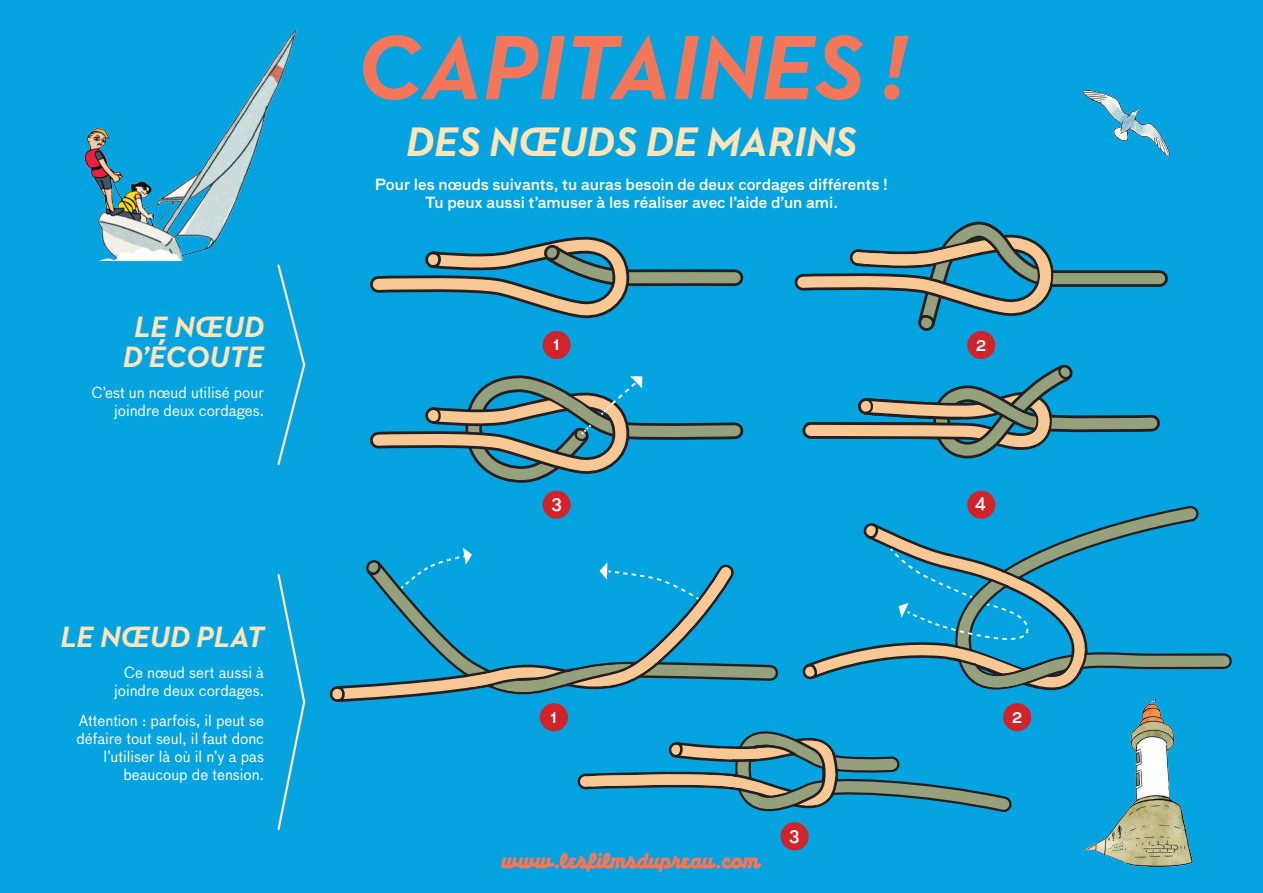
<style>
.page{position:relative;width:1263px;height:893px;background:#05a4e0}
.page>*{position:absolute;margin:0;border:0;box-sizing:border-box;transform-origin:0 0}
.t1{font:italic 700 93.15px "Neutraface 2 Text";color:#f3755a}
.t2{font:italic 700 42px "Neutraface 2 Text";color:#fee4b8}
.t3{font:italic 700 30px/30px "Neutraface 2 Text";color:#fee4b8;text-align:center}
.t4{font:500 18px "Bau";color:#fff}
.t5{font:15px/18px "Bau";color:#fff;text-align:right}
.t6{font:500 15px/18px "Bau";color:#fff;text-align:center}
</style>
<div class="page">
<svg style="left:968px;top:503px;width:264px;height:216px"></svg>
<svg style="left:277px;top:350px;width:29px;height:115px"></svg>
<svg style="left:277px;top:573px;width:29px;height:258px"></svg>
<svg style="left:742px;top:664px;width:37px;height:17px"></svg>
<svg style="left:329px;top:570px;width:232px;height:135px"></svg>
<svg style="left:335px;top:560px;width:51px;height:143px"></svg>
<svg style="left:802px;top:521px;width:307px;height:181px"></svg>
<svg style="left:804px;top:522px;width:77px;height:158px"></svg>
<svg style="left:501px;top:853px;width:261px;height:19px"></svg>
<svg style="left:370px;top:236px;width:374px;height:83px"></svg>
<div style="left:543px;top:331px;width:28px;height:28px;background:#d1232a;border-radius:50%"></div>
<svg style="left:370px;top:375px;width:374px;height:108px"></svg>
<div style="left:543px;top:491px;width:28px;height:28px;background:#d1232a;border-radius:50%"></div>
<div style="left:967px;top:331px;width:28px;height:28px;background:#d1232a;border-radius:50%"></div>
<div style="left:967px;top:491px;width:28px;height:28px;background:#d1232a;border-radius:50%"></div>
<svg style="left:794px;top:221px;width:374px;height:118px"></svg>
<svg style="left:802px;top:353px;width:358px;height:106px"></svg>
<svg style="left:400px;top:548px;width:336px;height:146px"></svg>
<svg style="left:889px;top:547px;width:199px;height:144px"></svg>
<svg style="left:577px;top:717px;width:445px;height:126px"></svg>
<img style="left:1074px;top:672px;width:158px;height:196px">
<img style="left:1082px;top:89px;width:89px;height:68px">
<img style="left:84px;top:29px;width:218px;height:321px">
<div style="left:540px;top:703px;width:28px;height:28px;background:#d1232a;border-radius:50%"></div>
<div style="left:1003px;top:703px;width:28px;height:28px;background:#d1232a;border-radius:50%"></div>
<div style="left:780px;top:822px;width:29px;height:28px;background:#d1232a;border-radius:50%"></div>
<h3 class="t3" style="left:123px;top:312px;width:143px">LE NŒUD<br>D’ÉCOUTE</h3>
<p class="t5" style="left:92px;top:383px;width:174px">C’est un nœud utilisé pour joindre deux cordages.</p>
<h3 class="t3" style="left:60px;top:621px;width:205px">LE NŒUD PLAT</h3>
<p class="t5" style="left:114px;top:663px;width:151px">Ce nœud sert aussi à joindre deux cordages.</p>
<p class="t5" style="left:77px;top:712px;width:189px">Attention : parfois, il peut se défaire tout seul, il faut donc l’utiliser là où il n’y a pas beaucoup de tension.</p>
<h1 class="t1" style="left:357px;top:8px;width:551px">CAPITAINES !</h1>
<h2 class="t2" style="left:406px;top:115px;width:452px">DES NŒUDS DE MARINS</h2>
<p class="t6" style="left:375px;top:176px;width:515px">Pour les nœuds suivants, tu auras besoin de deux cordages différents !<br>Tu peux aussi t’amuser à les réaliser avec l’aide d’un ami.</p>
<p class="t4" style="left:553px;top:333px;width:8px">1</p>
<p class="t4" style="left:551px;top:492px;width:12px">3</p>
<p class="t4" style="left:976px;top:333px;width:12px">2</p>
<p class="t4" style="left:975px;top:491px;width:12px">4</p>
<p class="t4" style="left:550px;top:705px;width:8px">1</p>
<p class="t4" style="left:1012px;top:706px;width:12px">2</p>
<p class="t4" style="left:789px;top:824px;width:12px">3</p>
</div>
